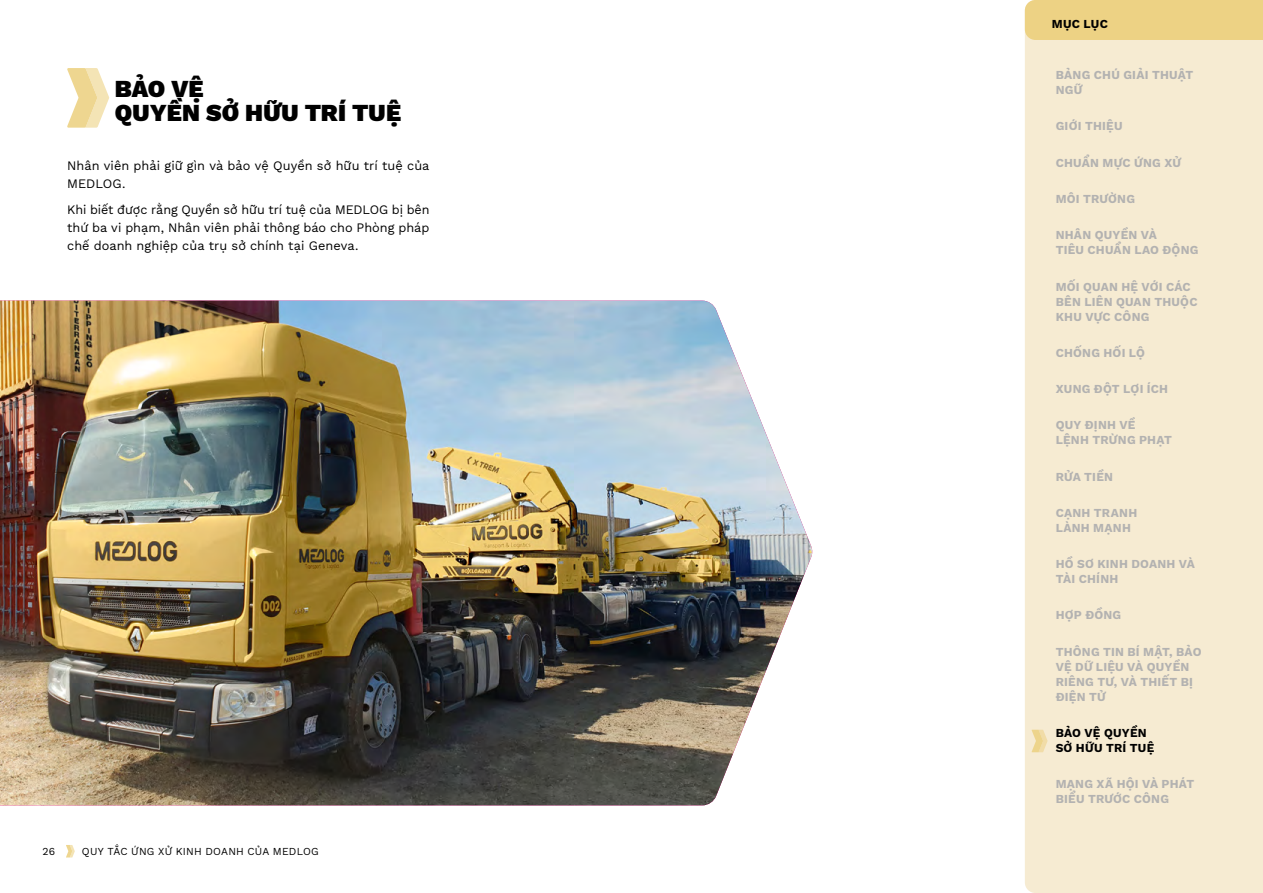
<style>
.page{position:relative;width:1263px;height:893px;background:#fff}
.page>*{position:absolute;margin:0;border:0;box-sizing:border-box;transform-origin:0 0}
.titolo{font:900 24px/24px "Work Sans";letter-spacing:.005em;color:#000}
.testo{font:12.75px/18px "Work Sans";letter-spacing:.005em;color:#000}
.MENU_LATERALE{font:700 12px/15px "Work Sans";letter-spacing:.02em;color:#b3b2b1}
.MENU_LATERALE-2{font:700 12px/15px "Work Sans";letter-spacing:.02em;color:#000}
.t1{font:10.5px "Work Sans";letter-spacing:.02em;color:#000}
</style>
<div class="page">
<svg style="left:67px;top:68px;width:42px;height:60px"></svg>
<img style="left:0;top:301px;width:812px;height:504px">
<svg style="left:66px;top:845px;width:9px;height:12px"></svg>
<div style="left:1025px;top:40px;width:238px;height:853px;background:#f6ebd2"></div>
<div style="left:1025px;top:0;width:238px;height:40px;background:#edd284"></div>
<svg style="left:1031px;top:730px;width:16px;height:22px"></svg>
<p class="titolo" style="left:115px;top:76px;width:288px">BẢO VỆ<br>QUYỀN SỞ HỮU TRÍ TUỆ</p>
<p class="testo" style="left:67px;top:156px;width:364px">Nhân viên phải giữ gìn và bảo vệ Quyền sở hữu trí tuệ của<br>MEDLOG.</p>
<p class="testo" style="left:67px;top:200px;width:364px;text-align:justify">Khi biết được rằng Quyền sở hữu trí tuệ của MEDLOG bị bên thứ ba vi phạm, Nhân viên phải thông báo cho Phòng pháp chế doanh nghiệp của trụ sở chính tại Geneva.</p>
<p class="t1" style="left:43px;top:843px;width:14px">26</p>
<p class="t1" style="left:82px;top:843px;width:238px">QUY TẮC ỨNG XỬ KINH DOANH CỦA MEDLOG</p>
<p class="MENU_LATERALE-2" style="left:1052px;top:16px;width:57px">MỤC LỤC</p>
<p class="MENU_LATERALE" style="left:1056px;top:67px;width:139px">BẢNG CHÚ GIẢI THUẬT<br>NGỮ</p>
<p class="MENU_LATERALE" style="left:1056px;top:118px;width:68px">GIỚI THIỆU</p>
<p class="MENU_LATERALE" style="left:1056px;top:155px;width:127px">CHUẨN MỰC ỨNG XỬ</p>
<p class="MENU_LATERALE" style="left:1056px;top:191px;width:81px">MÔI TRƯỜNG</p>
<p class="MENU_LATERALE" style="left:1056px;top:227px;width:144px">NHÂN QUYỀN VÀ<br>TIÊU CHUẨN LAO ĐỘNG</p>
<p class="MENU_LATERALE" style="left:1056px;top:278px;width:143px">MỐI QUAN HỆ VỚI CÁC<br>BÊN LIÊN QUAN THUỘC<br>KHU VỰC CÔNG</p>
<p class="MENU_LATERALE" style="left:1056px;top:345px;width:91px">CHỐNG HỐI LỘ</p>
<p class="MENU_LATERALE" style="left:1056px;top:381px;width:114px">XUNG ĐỘT LỢI ÍCH</p>
<p class="MENU_LATERALE" style="left:1056px;top:417px;width:118px">QUY ĐỊNH VỀ<br>LỆNH TRỪNG PHẠT</p>
<p class="MENU_LATERALE" style="left:1056px;top:468px;width:59px">RỬA TIỀN</p>
<p class="MENU_LATERALE" style="left:1056px;top:505px;width:83px">CẠNH TRANH<br>LÀNH MẠNH</p>
<p class="MENU_LATERALE" style="left:1056px;top:556px;width:141px">HỒ SƠ KINH DOANH VÀ<br>TÀI CHÍNH</p>
<p class="MENU_LATERALE" style="left:1056px;top:607px;width:67px">HỢP ĐỒNG</p>
<p class="MENU_LATERALE" style="left:1056px;top:643px;width:147px">THÔNG TIN BÍ MẬT, BẢO<br>VỆ DỮ LIỆU VÀ QUYỀN<br>RIÊNG TƯ, VÀ THIẾT BỊ<br>ĐIỆN TỬ</p>
<p class="MENU_LATERALE-2" style="left:1056px;top:725px;width:100px">BẢO VỆ QUYỀN<br>SỞ HỮU TRÍ TUỆ</p>
<p class="MENU_LATERALE" style="left:1056px;top:776px;width:140px">MẠNG XÃ HỘI VÀ PHÁT<br>BIỂU TRƯỚC CÔNG</p>
</div>
